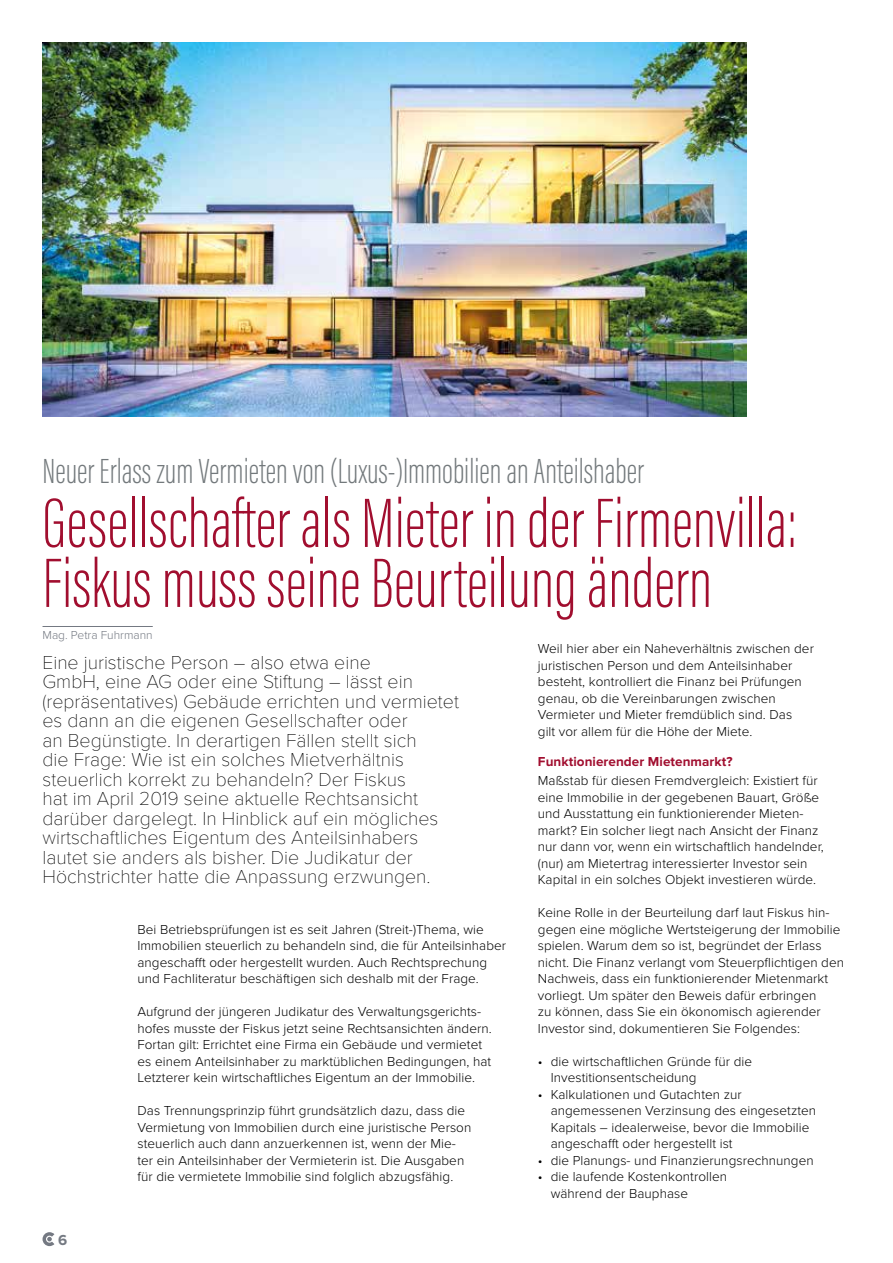
<style>
.page{position:relative;width:893px;height:1263px;background:#fff}
.page>*{position:absolute;margin:0;border:0;box-sizing:border-box;transform-origin:0 0}
.t1{font:200 72px/60px "Acumin Pro Extra Cond";color:#a10e2f}
.t2{font:200 36px "Acumin Pro Extra Cond";color:#73797c}
.t3{font:100 19.5px/19.5px "Proxima Nova T";color:#000}
.t4{font:700 15px "Proxima Nova";color:#747982}
.t5{font:300 13.5px/16.5px "Proxima Nova";letter-spacing:.005em;color:#000}
.t6{font:700 13.5px "Proxima Nova";letter-spacing:.005em;color:#a10e2f}
.t7{font:300 12px "Proxima Nova";color:#747982}
</style>
<div class="page">
<svg style="left:43px;top:1232px;width:11px;height:14px"></svg>
<img style="left:43px;top:43px;width:703px;height:374px">
<hr style="left:43px;top:626px;width:110px;height:1px;background:#747982">
<h2 class="t2" style="left:43px;top:449px;width:603px">Neuer Erlass zum Vermieten von (Luxus-)Immobilien an Anteilshaber</h2>
<h1 class="t1" style="left:43px;top:493px;width:756px">Gesellschafter als Mieter in der Firmenvilla:<br>Fiskus muss seine Beurteilung ändern</h1>
<p class="t7" style="left:43px;top:628px;width:112px">Mag. Petra Fuhrmann</p>
<p class="t5" style="left:538px;top:641px;width:278px">Weil hier aber ein Naheverhältnis zwischen der juristischen Person und dem Anteilsinhaber besteht, kontrolliert die Finanz bei Prüfungen genau, ob die Vereinbarungen zwischen Vermieter und Mieter fremdüblich sind. Das<br>gilt vor allem für die Höhe der Miete.</p>
<p class="t6" style="left:538px;top:753px;width:196px">Funktionierender Mietenmarkt?</p>
<p class="t5" style="left:538px;top:773px;width:287px">Maßstab für diesen Fremdvergleich: Existiert für eine Immobilie in der gegebenen Bauart, Größe und Ausstattung ein funktionierender Mieten&shy;markt? Ein solcher liegt nach Ansicht der Finanz nur dann vor, wenn ein wirtschaftlich handelnder, (nur) am Mietertrag interessierter Investor sein Kapital in ein solches Objekt investieren würde.</p>
<p class="t5" style="left:538px;top:905px;width:308px">Keine Rolle in der Beurteilung darf laut Fiskus hin&shy;gegen eine mögliche Wertsteigerung der Immobilie spielen. Warum dem so ist, begründet der Erlass nicht. Die Finanz verlangt vom Steuerpflichtigen den Nachweis, dass ein funktionierender Mietenmarkt vorliegt. Um später den Beweis dafür erbringen<br>zu können, dass Sie ein ökonomisch agierender Investor sind, dokumentieren Sie Folgendes:</p>
<p class="t5" style="left:551px;top:1053px;width:203px;text-indent:-13px">• die wirtschaftlichen Gründe für die<br>Investitionsentscheidung</p>
<p class="t5" style="left:551px;top:1086px;width:267px;text-indent:-13px">• Kalkulationen und Gutachten zur angemessenen Verzinsung des eingesetzten Kapitals – idealerweise, bevor die Immobilie angeschafft oder hergestellt ist</p>
<p class="t5" style="left:538px;top:1152px;width:277px">• die Planungs- und Finanzierungsrechnungen</p>
<p class="t5" style="left:551px;top:1169px;width:178px;text-indent:-13px">• die laufende Kostenkontrollen während der Bauphase</p>
<p class="t3" style="left:43px;top:652px;width:418px">Eine juristische Person – also etwa eine<br>GmbH, eine AG oder eine Stiftung – lässt ein (repräsentatives) Gebäude errichten und vermietet es dann an die eigenen Gesellschafter oder<br>an Begünstigte. In derartigen Fällen stellt sich<br>die Frage: Wie ist ein solches Mietverhältnis steuerlich korrekt zu behandeln? Der Fiskus<br>hat im April 2019 seine aktuelle Rechtsansicht darüber dargelegt. In Hinblick auf ein mögliches wirtschaftliches Eigentum des Anteilsinhabers lautet sie anders als bisher. Die Judikatur der Höchstrichter hatte die Anpassung erzwungen.</p>
<p class="t5" style="left:137px;top:921px;width:370px">Bei Betriebsprüfungen ist es seit Jahren (Streit-)Thema, wie Immobilien steuerlich zu behandeln sind, die für Anteilsinhaber angeschafft oder hergestellt wurden. Auch Rechtsprechung und Fachliteratur beschäftigen sich deshalb mit der Frage.</p>
<p class="t5" style="left:137px;top:1004px;width:356px">Aufgrund der jüngeren Judikatur des Verwaltungsgerichts&shy;hofes musste der Fiskus jetzt seine Rechtsansichten ändern.<br>Fortan gilt: Errichtet eine Firma ein Gebäude und vermietet es einem Anteilsinhaber zu marktüblichen Bedingungen, hat Letzterer kein wirtschaftliches Eigentum an der Immobilie.</p>
<p class="t5" style="left:137px;top:1103px;width:335px">Das Trennungsprinzip führt grundsätzlich dazu, dass die Vermietung von Immobilien durch eine juristische Person steuerlich auch dann anzuerkennen ist, wenn der Mie&shy;ter ein Anteilsinhaber der Vermieterin ist. Die Ausgaben für die vermietete Immobilie sind folglich abzugsfähig.</p>
<p class="t4" style="left:58px;top:1231px;width:11px">6</p>
</div>
